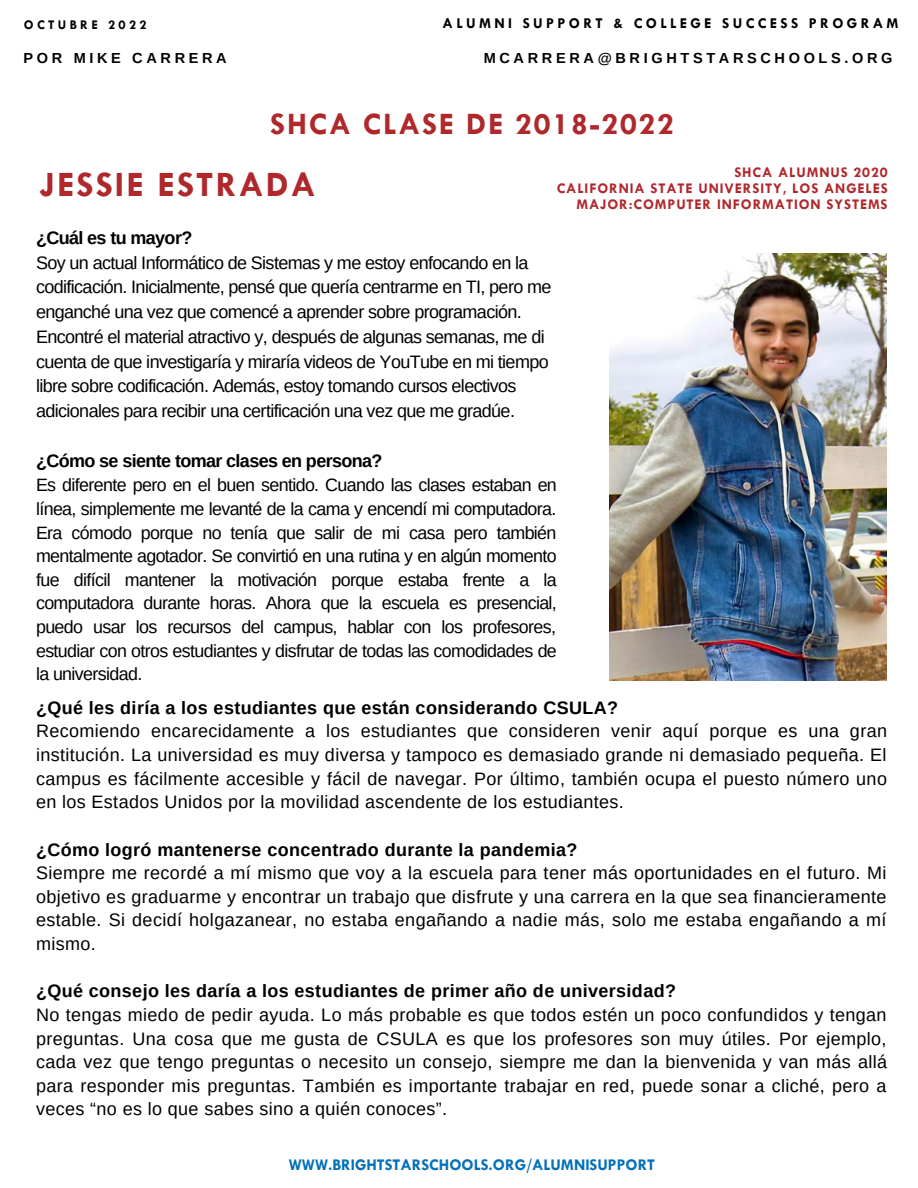
<style>
.page{position:relative;width:918px;height:1188px;background:#fff}
.page>*{position:absolute;margin:0;border:0;box-sizing:border-box;transform-origin:0 0}
.t1{font:700 36px "Tw Cen";letter-spacing:.06em;color:#af282c}
.t2{font:700 31.5px "Tw Cen";letter-spacing:.06em;color:#af282c}
.t3{font:18px/23.7px "Arimo";letter-spacing:-.035em;color:#000;text-align:justify}
.t4{font:700 18px "Arimo";letter-spacing:.02em;color:#000}
.t5{font:700 18px "Arimo";letter-spacing:-.035em;color:#000}
.t6{font:17.85px/23.7px "Arimo";letter-spacing:-.035em;color:#000;text-align:justify}
.t7{font:700 16.5px "Tw Cen";color:#0370ba}
.t8{font:700 15.15px "Tw Cen";letter-spacing:.22em;color:#000}
.t9{font:700 14.85px/15.8px "Tw Cen";letter-spacing:.06em;color:#af282c;text-align:right}
.t10{font:700 14.55px "Arimo";letter-spacing:.25em;color:#000}
.t11{font:700 13.35px "Tw Cen";letter-spacing:.25em;color:#000}
</style>
<div class="page">
<img style="left:609px;top:253px;width:277px;height:428px">
<p class="t11" style="left:24px;top:17px;width:124px">OCTUBRE 2022</p>
<p class="t8" style="left:443px;top:15px;width:457px">ALUMNI SUPPORT &amp; COLLEGE SUCCESS PROGRAM</p>
<p class="t10" style="left:24px;top:50px;width:205px">POR MIKE CARRERA</p>
<p class="t10" style="left:484px;top:50px;width:410px">MCARRERA@BRIGHTSTARSCHOOLS.ORG</p>
<h2 class="t2" style="left:270px;top:107px;width:405px">SHCA CLASE DE 2018-2022</h2>
<h1 class="t1" style="left:39px;top:165px;width:277px">JESSIE ESTRADA</h1>
<p class="t9" style="left:557px;top:165px;width:332px">SHCA ALUMNUS 2020<br>CALIFORNIA STATE UNIVERSITY, LOS ANGELES<br>MAJOR:COMPUTER INFORMATION SYSTEMS</p>
<p class="t5" style="left:36px;top:227px;width:158px">¿Cuál es tu mayor?</p>
<p class="t3" style="left:36px;top:250px;width:517px;line-height:24.8px;text-align:left">Soy un actual Informático de Sistemas y me estoy enfocando en la codificación. Inicialmente, pensé que quería centrarme en TI, pero me enganché una vez que comencé a aprender sobre programación.<br>Encontré el material atractivo y, después de algunas semanas, me di cuenta de que investigaría y miraría videos de YouTube en mi tiempo libre sobre codificación. Además, estoy tomando cursos electivos adicionales para recibir una certificación una vez que me gradúe.</p>
<p class="t5" style="left:36px;top:450px;width:348px">¿Cómo se siente tomar clases en persona?</p>
<p class="t6" style="left:36px;top:473px;width:522px">Es diferente pero en el buen sentido. Cuando las clases estaban en línea, simplemente me levanté de la cama y encendí mi computadora.<br>Era cómodo porque no tenía que salir de mi casa pero también mentalmente agotador. Se convirtió en una rutina y en algún momento fue difícil mantener la motivación porque estaba frente a la computadora durante horas. Ahora que la escuela es presencial, puedo usar los recursos del campus, hablar con los profesores, estudiar con otros estudiantes y disfrutar de todas las comodidades de la universidad.</p>
<p class="t4" style="left:36px;top:698px;width:584px">¿Qué les diría a los estudiantes que están considerando CSULA?</p>
<p class="t3" style="left:36px;top:719px;width:853px">Recomiendo encarecidamente a los estudiantes que consideren venir aquí porque es una gran institución. La universidad es muy diversa y tampoco es demasiado grande ni demasiado pequeña. El campus es fácilmente accesible y fácil de navegar. Por último, también ocupa el puesto número uno en los Estados Unidos por la movilidad ascendente de los estudiantes.</p>
<p class="t4" style="left:36px;top:839px;width:543px">¿Cómo logró mantenerse concentrado durante la pandemia?</p>
<p class="t3" style="left:36px;top:861px;width:852px">Siempre me recordé a mí mismo que voy a la escuela para tener más oportunidades en el futuro. Mi objetivo es graduarme y encontrar un trabajo que disfrute y una carrera en la que sea financieramente estable. Si decidí holgazanear, no estaba engañando a nadie más, solo me estaba engañando a mí mismo.</p>
<p class="t4" style="left:36px;top:981px;width:642px">¿Qué consejo les daría a los estudiantes de primer año de universidad?</p>
<p class="t3" style="left:36px;top:1003px;width:853px">No tengas miedo de pedir ayuda. Lo más probable es que todos estén un poco confundidos y tengan preguntas. Una cosa que me gusta de CSULA es que los profesores son muy útiles. Por ejemplo, cada vez que tengo preguntas o necesito un consejo, siempre me dan la bienvenida y van más allá para responder mis preguntas. También es importante trabajar en red, puede sonar a cliché, pero a veces “no es lo que sabes sino a quién conoces”.</p>
<p class="t7" style="left:289px;top:1156px;width:368px">WWW.BRIGHTSTARSCHOOLS.ORG/ALUMNISUPPORT</p>
</div>
